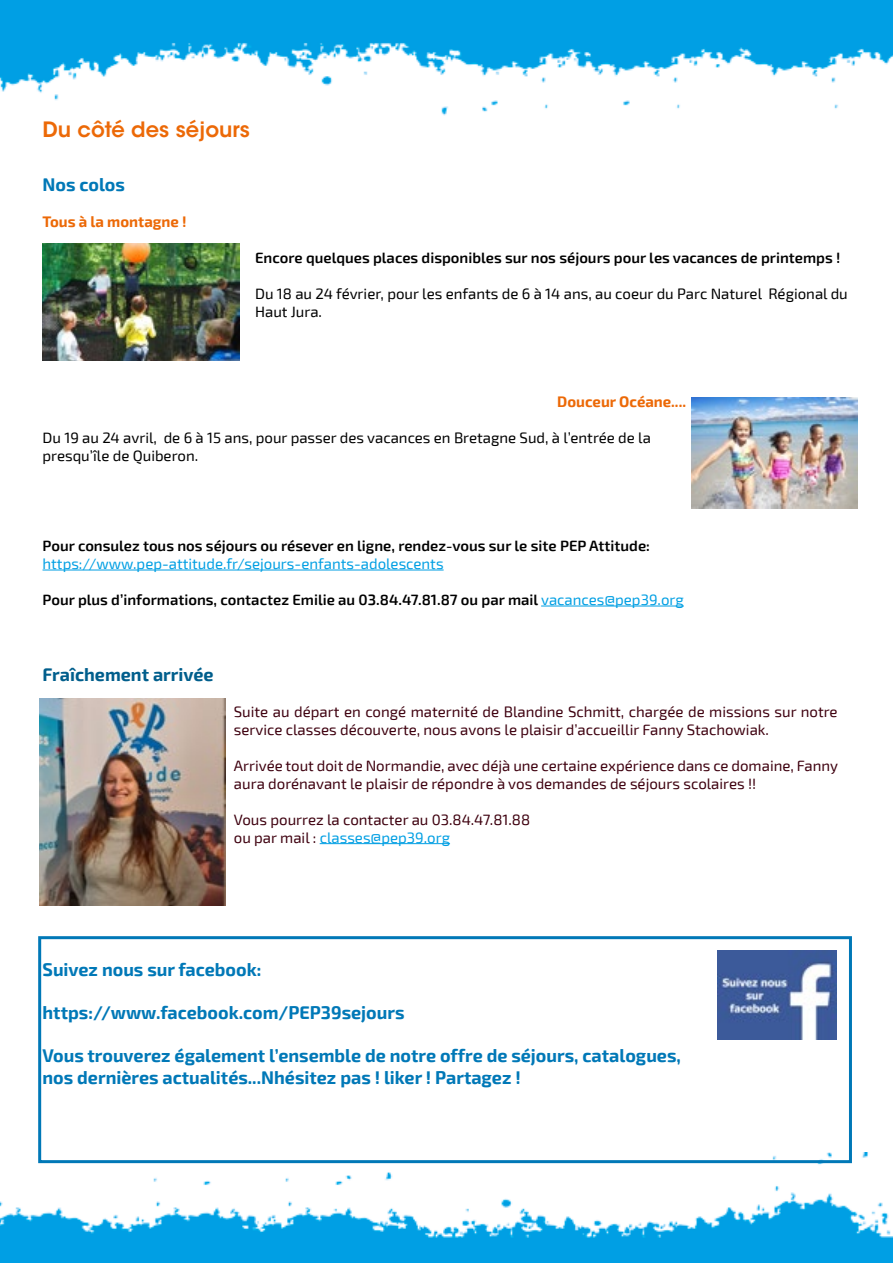
<style>
.page{position:relative;width:893px;height:1263px;background:#fff}
.page>*{position:absolute;margin:0;border:0;box-sizing:border-box;transform-origin:0 0}
.t1{font:600 21px "ITC Avant Garde Std";color:#ec6907}
.t2{font:700 18px/21.6px "Exo 2";color:#0078b7}
.t3{font:700 18px "Exo 2";color:#005e8c}
.t4{font:15px/18px "Exo 2";color:#3e000f}
.t5{font:600 15px "Exo 2";color:#000}
.t6{font:15px/18px "Exo 2";color:#000}
.t7{font:15px "Exo 2";color:#009fe3}
.t8{font:700 15px "Exo 2";color:#ec6907}
.s1{font-weight:400;color:#009fe3}
.s2{color:#009fe3}
</style>
<div class="page">
<img style="left:0;top:0;width:893px;height:116px">
<img style="left:0;top:1152px;width:893px;height:111px">
<hr style="left:43px;top:570px;width:401px;height:1px;background:#009fe3">
<hr style="left:541px;top:606px;width:143px;height:1px;background:#009fe3">
<hr style="left:320px;top:843px;width:130px;height:1px;background:#009fe3">
<img style="left:43px;top:243px;width:197px;height:117px">
<img style="left:692px;top:398px;width:165px;height:110px">
<img style="left:40px;top:698px;width:185px;height:208px">
<img style="left:717px;top:950px;width:119px;height:90px">
<div style="left:38px;top:936px;width:814px;height:227px;border:3px solid #0078b7"></div>
<h1 class="t1" style="left:43px;top:116px;width:209px">Du côté des séjours</h1>
<p class="t2" style="left:43px;top:174px;width:84px">Nos colos</p>
<p class="t8" style="left:43px;top:213px;width:146px">Tous à la montagne !</p>
<p class="t5" style="left:255px;top:249px;width:587px">Encore quelques places disponibles sur nos séjours pour les vacances de printemps !</p>
<p class="t6" style="left:255px;top:285px;width:594px">Du 18 au 24 février, pour les enfants de 6 à 14 ans, au coeur du Parc Naturel Régional du<br>Haut Jura.</p>
<p class="t8" style="left:557px;top:393px;width:130px">Douceur Océane....</p>
<p class="t6" style="left:43px;top:429px;width:610px">Du 19 au 24 avril, de 6 à 15 ans, pour passer des vacances en Bretagne Sud, à l’entrée de la presqu’île de Quiberon.</p>
<p class="t5" style="left:43px;top:537px;width:609px">Pour consulez tous nos séjours ou résever en ligne, rendez-vous sur le site PEP Attitude:</p>
<p class="t7" style="left:43px;top:555px;width:403px">https://www.pep-attitude.fr/sejours-enfants-adolescents</p>
<p class="t5" style="left:43px;top:591px;width:643px">Pour plus d’informations, contactez Emilie au 03.84.47.81.87 ou par mail <span class="s1">vacances@pep39.org</span></p>
<p class="t3" style="left:43px;top:663px;width:173px">Fraîchement arrivée</p>
<p class="t4" style="left:234px;top:702px;width:605px">Suite au départ en congé maternité de Blandine Schmitt, chargée de missions sur notre service classes découverte, nous avons le plaisir d’accueillir Fanny Stachowiak.</p>
<p class="t4" style="left:234px;top:756px;width:606px">Arrivée tout doit de Normandie, avec déjà une certaine expérience dans ce domaine, Fanny aura dorénavant le plaisir de répondre à vos demandes de séjours scolaires !!</p>
<p class="t4" style="left:234px;top:810px;width:298px">Vous pourrez la contacter au 03.84.47.81.88 ou par mail : <span class="s2">classes@pep39.org</span></p>
<p class="t2" style="left:43px;top:959px;width:220px">Suivez nous sur facebook:</p>
<p class="t2" style="left:43px;top:1002px;width:364px">https://www.facebook.com/PEP39sejours</p>
<p class="t2" style="left:43px;top:1045px;width:640px">Vous trouverez également l’ensemble de notre offre de séjours, catalogues, nos dernières actualités...Nhésitez pas ! liker ! Partagez !</p>
</div>
